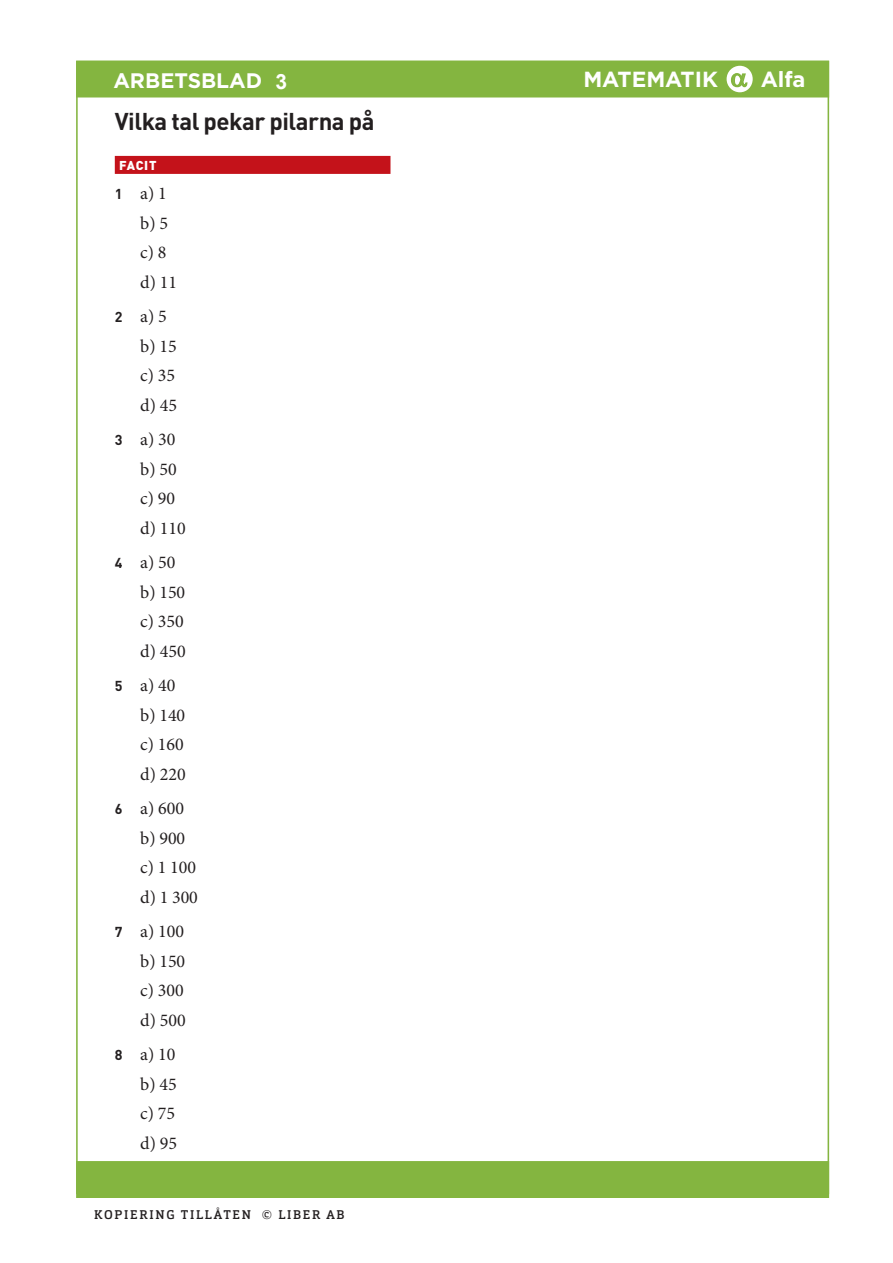
<style>
.page{position:relative;width:893px;height:1263px;background:#fff}
.page>*{position:absolute;margin:0;border:0;box-sizing:border-box;transform-origin:0 0}
.R_OH{font:700 24px "DIN Pro";letter-spacing:-.02em;color:#231f20}
.t1{font:700 21.9px "Gotham";color:#fff}
.t2{font:700 21px "Gotham";color:#fff}
.Antal_ratt{font:700 21px "Arial";color:#fff}
.Uppgift_bc{font:18px "Minion Pro";color:#231f20}
.Uppgift{font:18px "Minion Pro";color:#231f20}
.R_Facit_2{font:900 12.75px "DIN Pro";letter-spacing:.055em;color:#fff}
.t3{font:500 12.45px "Orgon Slab";letter-spacing:.14em;color:#231f20}
.t4{font:700 9px "DIN Pro";letter-spacing:.11em;color:#231f20}
.s1{font-family:"DIN Pro";font-weight:700;font-size:14.25px}
</style>
<div class="page">
<div style="left:77px;top:61px;width:751px;height:36px;background:#84b540"></div>
<div style="left:77px;top:1162px;width:751px;height:35px;background:#84b540"></div>
<div style="left:76px;top:1161px;width:753px;height:37px;border:2px solid #84b540"></div>
<div style="left:727px;top:66px;width:26px;height:26px;background:#fff;border-radius:50%"></div>
<div style="left:115px;top:156px;width:275px;height:18px;background:#c4121a"></div>
<svg style="left:731px;top:73px;width:17px;height:15px"></svg>
<p class="t2" style="left:113px;top:67px;width:150px">ARBETSBLAD</p>
<p class="R_OH" style="left:115px;top:105px;width:261px">Vilka tal pekar pilarna på</p>
<p class="R_Facit_2" style="left:119px;top:156px;width:39px">FACIT</p>
<p class="Uppgift_bc" style="left:115px;top:181px;width:53px"><span class="s1">1</span> a) 1</p>
<p class="Uppgift_bc" style="left:140px;top:211px;width:29px">b) 5</p>
<p class="Uppgift_bc" style="left:140px;top:240px;width:28px">c) 8</p>
<p class="Uppgift" style="left:140px;top:270px;width:38px">d) 11</p>
<p class="Uppgift_bc" style="left:115px;top:304px;width:53px"><span class="s1">2</span> a) 5</p>
<p class="Uppgift_bc" style="left:140px;top:334px;width:38px">b) 15</p>
<p class="Uppgift_bc" style="left:140px;top:363px;width:36px">c) 35</p>
<p class="Uppgift" style="left:140px;top:393px;width:38px">d) 45</p>
<p class="Uppgift_bc" style="left:115px;top:427px;width:62px"><span class="s1">3</span> a) 30</p>
<p class="Uppgift_bc" style="left:140px;top:457px;width:38px">b) 50</p>
<p class="Uppgift_bc" style="left:140px;top:486px;width:36px">c) 90</p>
<p class="Uppgift" style="left:140px;top:516px;width:47px">d) 110</p>
<p class="Uppgift_bc" style="left:115px;top:550px;width:62px"><span class="s1">4</span> a) 50</p>
<p class="Uppgift_bc" style="left:140px;top:580px;width:46px">b) 150</p>
<p class="Uppgift_bc" style="left:140px;top:609px;width:45px">c) 350</p>
<p class="Uppgift" style="left:140px;top:639px;width:47px">d) 450</p>
<p class="Uppgift_bc" style="left:115px;top:673px;width:62px"><span class="s1">5</span> a) 40</p>
<p class="Uppgift_bc" style="left:140px;top:703px;width:46px">b) 140</p>
<p class="Uppgift_bc" style="left:140px;top:732px;width:45px">c) 160</p>
<p class="Uppgift" style="left:140px;top:762px;width:47px">d) 220</p>
<p class="Uppgift_bc" style="left:115px;top:796px;width:71px"><span class="s1">6</span> a) 600</p>
<p class="Uppgift_bc" style="left:140px;top:826px;width:46px">b) 900</p>
<p class="Uppgift_bc" style="left:140px;top:855px;width:57px">c) 1 100</p>
<p class="Uppgift" style="left:140px;top:885px;width:59px">d) 1 300</p>
<p class="Uppgift_bc" style="left:115px;top:919px;width:71px"><span class="s1">7</span> a) 100</p>
<p class="Uppgift_bc" style="left:140px;top:949px;width:46px">b) 150</p>
<p class="Uppgift_bc" style="left:140px;top:978px;width:45px">c) 300</p>
<p class="Uppgift" style="left:140px;top:1008px;width:47px">d) 500</p>
<p class="Uppgift_bc" style="left:115px;top:1042px;width:62px"><span class="s1">8</span> a) 10</p>
<p class="Uppgift_bc" style="left:140px;top:1072px;width:38px">b) 45</p>
<p class="Uppgift_bc" style="left:140px;top:1101px;width:36px">c) 75</p>
<p class="Uppgift_bc" style="left:140px;top:1131px;width:38px">d) 95</p>
<p class="Antal_ratt" style="left:276px;top:67px;width:13px">3</p>
<p class="t4" style="left:115px;top:1201px;width:83px">HEJ © LIBER AB</p>
<p class="t3" style="left:94px;top:1206px;width:252px">KOPIERING TILLÅTEN © LIBER AB</p>
<p class="t1" style="left:583px;top:65px;width:136px">MATEMATIK</p>
<p class="t1" style="left:761px;top:64px;width:46px">Alfa</p>
</div>
